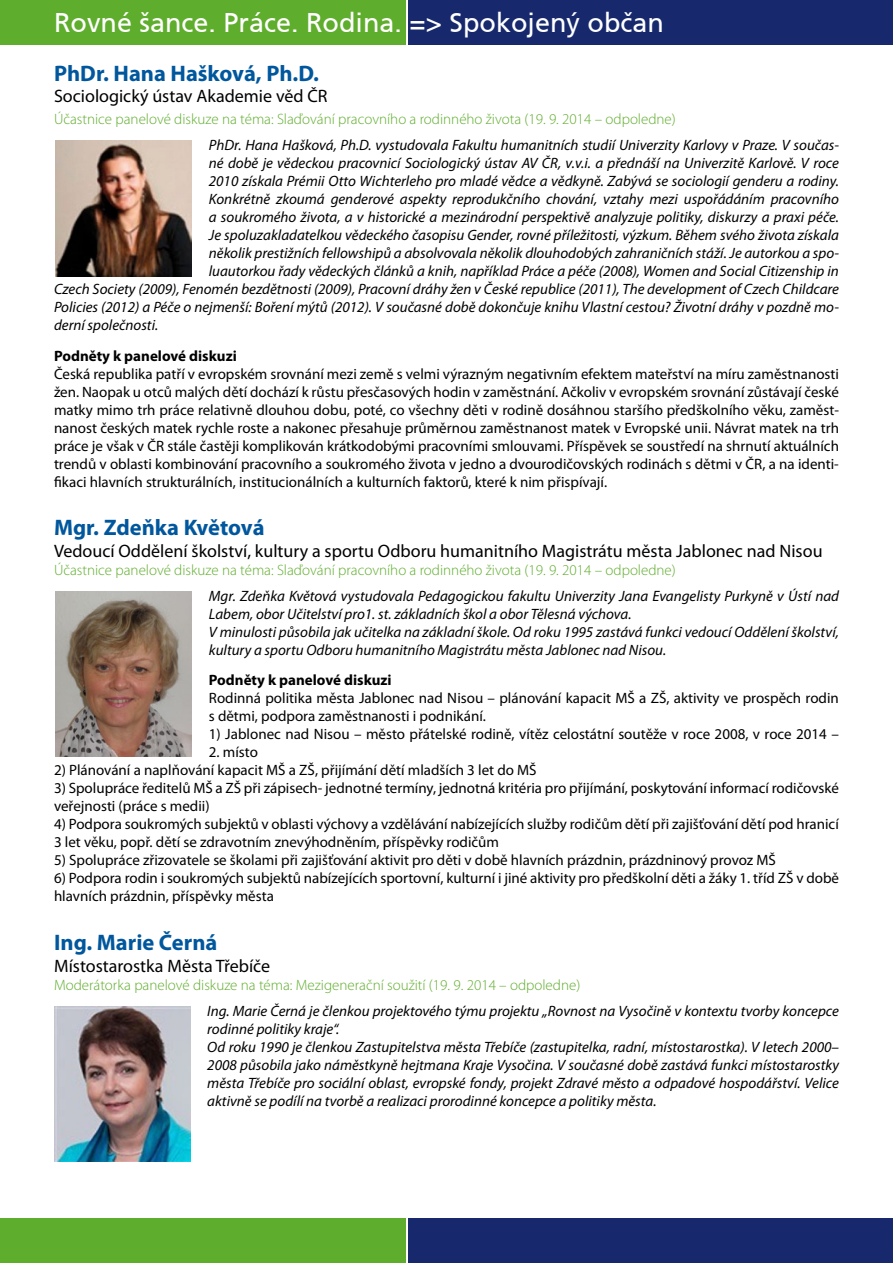
<style>
.page{position:relative;width:893px;height:1263px;background:#fff}
.page>*{position:absolute;margin:0;border:0;box-sizing:border-box;transform-origin:0 0}
.t1{font:27px "Frutiger CE";color:#fff}
.t2{font:700 22.5px "Myriad Pro";color:#00579d}
.t3{font:18px "Myriad Pro";color:#000}
.t4{font:italic 15px/18px "Myriad Pro";color:#000}
.t5{font:15px/18px "Myriad Pro";color:#000}
.t6{font:300 15px "Myriad Pro";color:#5fad2c}
.t7{font:700 15px "Myriad Pro";color:#000}
</style>
<div class="page">
<img style="left:56px;top:591px;width:136px;height:165px">
<div style="left:408px;top:0;width:485px;height:45px;background:#17296c"></div>
<div style="left:0;top:0;width:405px;height:45px;background:#5fad2c"></div>
<div style="left:408px;top:1218px;width:485px;height:45px;background:#17296c"></div>
<div style="left:0;top:1218px;width:405px;height:45px;background:#5fad2c"></div>
<img style="left:54px;top:1007px;width:136px;height:154px">
<img style="left:56px;top:140px;width:136px;height:136px">
<h1 class="t1" style="left:54px;top:7px;width:612px">Rovné šance. Práce. Rodina. =&gt; Spokojený občan</h1>
<h2 class="t2" style="left:54px;top:58px;width:267px">PhDr. Hana Hašková, Ph.D.</h2>
<p class="t3" style="left:54px;top:85px;width:275px">Sociologický ústav Akademie věd ČR</p>
<p class="t6" style="left:54px;top:110px;width:623px">Účastnice panelové diskuze na téma: Slaďování pracovního a rodinného života (19. 9. 2014 – odpoledne)</p>
<p class="t4" style="left:209px;top:136px;width:632px">PhDr. Hana Hašková, Ph.D. vystudovala Fakultu humanitních studií Univerzity Karlovy v Praze. V součas-</p>
<p class="t4" style="left:209px;top:154px;width:631px">né době je vědeckou pracovnicí Sociologický ústav AV ČR, v.v.i. a přednáší na Univerzitě Karlově. V roce</p>
<p class="t4" style="left:209px;top:172px;width:632px">2010 získala Prémii Otto Wichterleho pro mladé vědce a vědkyně. Zabývá se sociologií genderu a rodiny.</p>
<p class="t4" style="left:209px;top:190px;width:632px">Konkrétně zkoumá genderové aspekty reprodukčního chování, vztahy mezi uspořádáním pracovního</p>
<p class="t4" style="left:209px;top:208px;width:632px">a soukromého života, a v historické a mezinárodní perspektivě analyzuje politiky, diskurzy a praxi péče.</p>
<p class="t4" style="left:209px;top:226px;width:631px">Je spoluzakladatelkou vědeckého časopisu Gender, rovné příležitosti, výzkum. Během svého života získala</p>
<p class="t4" style="left:209px;top:244px;width:632px">několik prestižních fellowshipů a absolvovala několik dlouhodobých zahraničních stáží. Je autorkou a spo-</p>
<p class="t4" style="left:209px;top:262px;width:632px">luautorkou řady vědeckých článků a knih, například Práce a péče (2008), Women and Social Citizenship in</p>
<p class="t4" style="left:54px;top:280px;width:786px">Czech Society (2009), Fenomén bezdětnosti (2009), Pracovní dráhy žen v České republice (2011), The development of Czech Childcare</p>
<p class="t4" style="left:54px;top:298px;width:786px">Policies (2012) a Péče o nejmenší: Boření mýtů (2012). V současné době dokončuje knihu Vlastní cestou? Životní dráhy v pozdně mo-</p>
<p class="t4" style="left:54px;top:316px;width:106px">derní společnosti.</p>
<p class="t7" style="left:54px;top:346px;width:184px">Podněty k panelové diskuzi</p>
<p class="t5" style="left:54px;top:364px;width:786px;text-align:justify">Česká republika patří v evropském srovnání mezi země s velmi výrazným negativním efektem mateřství na míru zaměstnanosti žen. Naopak u otců malých dětí dochází k růstu přesčasových hodin v zaměstnání. Ačkoliv v evropském srovnání zůstávají české matky mimo trh práce relativně dlouhou dobu, poté, co všechny děti v rodině dosáhnou staršího předškolního věku, zaměst&shy;nanost českých matek rychle roste a nakonec přesahuje průměrnou zaměstnanost matek v Evropské unii. Návrat matek na trh práce je však v ČR stále častěji komplikován krátkodobými pracovními smlouvami. Příspěvek se soustředí na shrnutí aktuálních trendů v oblasti kombinování pracovního a soukromého života v jedno a dvourodičovských rodinách s dětmi v ČR, a na identi&shy;fikaci hlavních strukturálních, institucionálních a kulturních faktorů, které k nim přispívají.</p>
<h2 class="t2" style="left:54px;top:513px;width:212px">Mgr. Zdeňka Květová</h2>
<p class="t3" style="left:54px;top:540px;width:770px">Vedoucí Oddělení školství, kultury a sportu Odboru humanitního Magistrátu města Jablonec nad Nisou</p>
<p class="t6" style="left:54px;top:561px;width:623px">Účastnice panelové diskuze na téma: Slaďování pracovního a rodinného života (19. 9. 2014 – odpoledne)</p>
<p class="t4" style="left:209px;top:587px;width:632px">Mgr. Zdeňka Květová vystudovala Pedagogickou fakultu Univerzity Jana Evangelisty Purkyně v Ústí nad Labem, obor Učitelství pro1. st. základních škol a obor Tělesná výchova.<br>V minulosti působila jak učitelka na základní škole. Od roku 1995 zastává funkci vedoucí Oddělení školství, kultury a sportu Odboru humanitního Magistrátu města Jablonec nad Nisou.</p>
<p class="t7" style="left:209px;top:670px;width:184px">Podněty k panelové diskuzi</p>
<p class="t5" style="left:209px;top:689px;width:631px">Rodinná politika města Jablonec nad Nisou – plánování kapacit MŠ a ZŠ, aktivity ve prospěch rodin s dětmi, podpora zaměstnanosti i podnikání.</p>
<p class="t5" style="left:209px;top:725px;width:631px">1) Jablonec nad Nisou – město přátelské rodině, vítěz celostátní soutěže v roce 2008, v roce 2014 –</p>
<p class="t5" style="left:209px;top:743px;width:51px">2. místo</p>
<p class="t5" style="left:54px;top:761px;width:484px">2) Plánování a naplňování kapacit MŠ a ZŠ, přijímání dětí mladších 3 let do MŠ</p>
<p class="t5" style="left:54px;top:779px;width:786px">3) Spolupráce ředitelů MŠ a ZŠ při zápisech- jednotné termíny, jednotná kritéria pro přijímání, poskytování informací rodičovské veřejnosti (práce s medii)</p>
<p class="t5" style="left:54px;top:815px;width:786px">4) Podpora soukromých subjektů v oblasti výchovy a vzdělávání nabízejících služby rodičům dětí při zajišťování dětí pod hranicí<br>3 let věku, popř. dětí se zdravotním znevýhodněním, příspěvky rodičům</p>
<p class="t5" style="left:54px;top:851px;width:723px">5) Spolupráce zřizovatele se školami při zajišťování aktivit pro děti v době hlavních prázdnin, prázdninový provoz MŠ</p>
<p class="t5" style="left:54px;top:869px;width:787px">6) Podpora rodin i soukromých subjektů nabízejících sportovní, kulturní i jiné aktivity pro předškolní děti a žáky 1. tříd ZŠ v době hlavních prázdnin, příspěvky města</p>
<h2 class="t2" style="left:54px;top:928px;width:165px">Ing. Marie Černá</h2>
<p class="t3" style="left:54px;top:954px;width:218px">Místostarostka Města Třebíče</p>
<p class="t6" style="left:54px;top:975px;width:528px">Moderátorka panelové diskuze na téma: Mezigenerační soužití (19. 9. 2014 – odpoledne)</p>
<p class="t4" style="left:207px;top:1002px;width:633px">Ing. Marie Černá je členkou projektového týmu projektu „Rovnost na Vysočině v kontextu tvorby koncepce rodinné politiky kraje“.<br>Od roku 1990 je členkou Zastupitelstva města Třebíče (zastupitelka, radní, místostarostka). V letech 2000– 2008 působila jako náměstkyně hejtmana Kraje Vysočina. V současné době zastává funkci místostarostky města Třebíče pro sociální oblast, evropské fondy, projekt Zdravé město a odpadové hospodářství. Velice aktivně se podílí na tvorbě a realizaci prorodinné koncepce a politiky města.</p>
</div>
